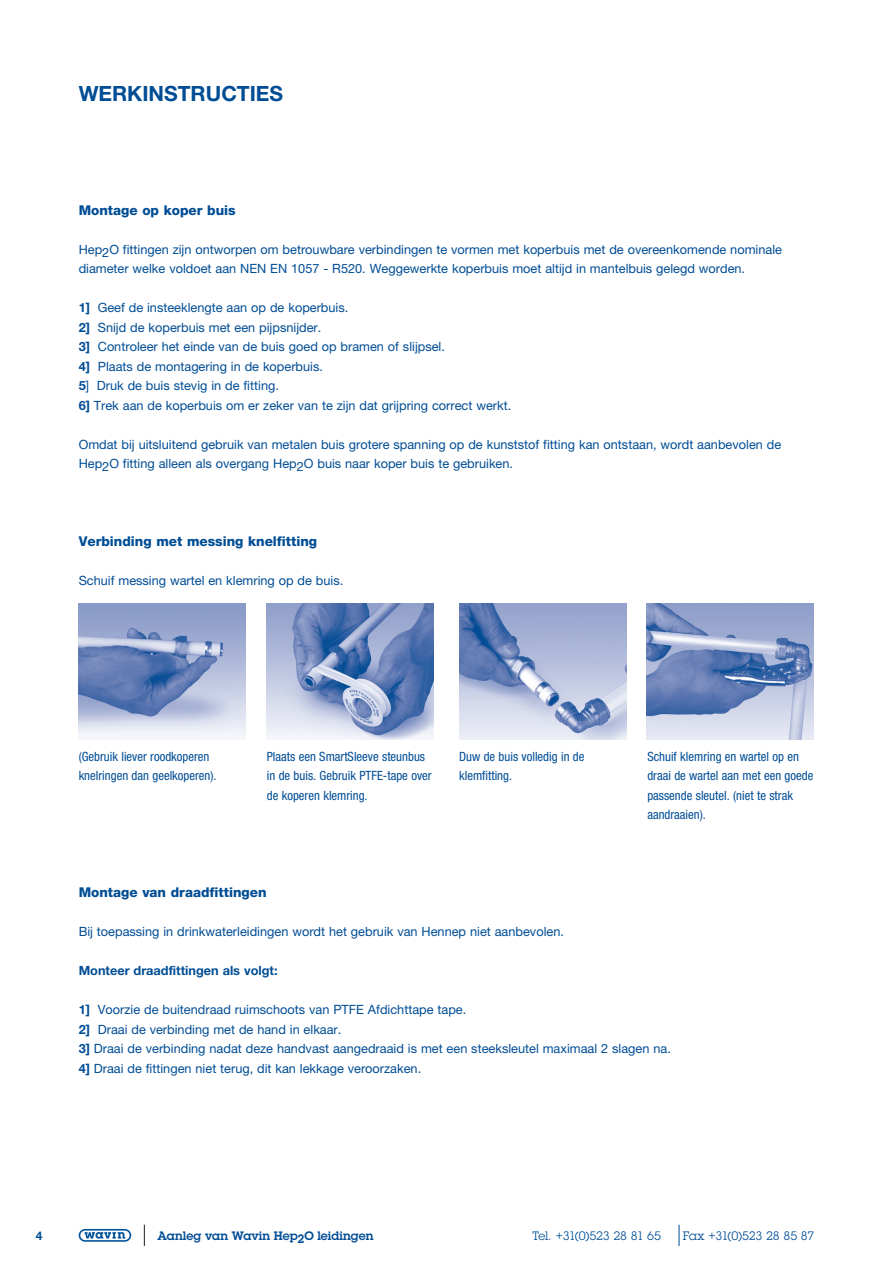
<style>
.page{position:relative;width:893px;height:1263px;background:#fff}
.page>*{position:absolute;margin:0;border:0;box-sizing:border-box;transform-origin:0 0}
.t1{font:700 21px "Helvetica Neue";color:#014d95}
.Nieuw_hoofdstuk{font:800 13.5px "Helvetica Neue";color:#014d95}
.Normaal{font:12.75px/19.5px "Helvetica Neue";color:#014d95}
.Normaal-2{font:condensed 12.75px/19.5px "Helvetica Neue";color:#014d95}
.Normaal-3{font:700 12.75px "Helvetica Neue";color:#014d95}
.t2{font:12px "Lubalin Graph Std";letter-spacing:-.02em;color:#014d95}
.t3{font:600 12px "Lubalin Graph Std";letter-spacing:.005em;color:#014d95}
.t4{font:700 12px "Helvetica Neue";color:#014d95}
.s1{font-weight:700}
</style>
<div class="page">
<div style="left:79px;top:1229px;width:52px;height:13px;border:2px solid #01529b;border-radius:6px"></div>
<svg style="left:85px;top:1232px;width:40px;height:7px"></svg>
<svg style="left:144px;top:1225px;width:1px;height:21px"></svg>
<svg style="left:679px;top:1225px;width:1px;height:21px"></svg>
<img style="left:79px;top:603px;width:167px;height:135px">
<img style="left:266px;top:603px;width:167px;height:137px">
<img style="left:460px;top:603px;width:167px;height:137px">
<img style="left:647px;top:603px;width:167px;height:137px">
<h1 class="t1" style="left:79px;top:81px;width:206px">WERKINSTRUCTIES</h1>
<p class="Nieuw_hoofdstuk" style="left:79px;top:202px;width:159px">Montage op koper buis</p>
<p class="Normaal" style="left:79px;top:239px;width:705px">Hep2O fittingen zijn ontworpen om betrouwbare verbindingen te vormen met koperbuis met de overeenkomende nominale diameter welke voldoet aan NEN EN 1057 - R520. Weggewerkte koperbuis moet altijd in mantelbuis gelegd worden.</p>
<p class="Normaal" style="left:79px;top:298px;width:271px"><span class="s1">1]</span> Geef de insteeklengte aan op de koperbuis.</p>
<p class="Normaal" style="left:79px;top:317px;width:244px"><span class="s1">2]</span> Snijd de koperbuis met een pijpsnijder.</p>
<p class="Normaal" style="left:79px;top:337px;width:368px"><span class="s1">3]</span> Controleer het einde van de buis goed op bramen of slijpsel.</p>
<p class="Normaal" style="left:79px;top:356px;width:246px"><span class="s1">4]</span> Plaats de montagering in de koperbuis.</p>
<p class="Normaal" style="left:79px;top:376px;width:202px"><span class="s1">5</span>] Druk de buis stevig in de fitting.</p>
<p class="Normaal" style="left:79px;top:395px;width:434px"><span class="s1">6]</span> Trek aan de koperbuis om er zeker van te zijn dat grijpring correct werkt.</p>
<p class="Normaal" style="left:79px;top:434px;width:704px">Omdat bij uitsluitend gebruik van metalen buis grotere spanning op de kunststof fitting kan ontstaan, wordt aanbevolen de<br>Hep2O fitting alleen als overgang Hep2O buis naar koper buis te gebruiken.</p>
<p class="Nieuw_hoofdstuk" style="left:79px;top:533px;width:240px">Verbinding met messing knelfitting</p>
<p class="Normaal" style="left:79px;top:571px;width:266px">Schuif messing wartel en klemring op de buis.</p>
<p class="Normaal-2" style="left:79px;top:746px;width:139px">(Gebruik liever roodkoperen knelringen dan geelkoperen).</p>
<p class="Normaal-2" style="left:267px;top:746px;width:166px">Plaats een SmartSleeve steunbus in de buis. Gebruik PTFE-tape over de koperen klemring.</p>
<p class="Normaal-2" style="left:459px;top:746px;width:127px">Duw de buis volledig in de klemfitting.</p>
<p class="Normaal-2" style="left:647px;top:746px;width:168px">Schuif klemring en wartel op en draai de wartel aan met een goede passende sleutel. (niet te strak aandraaien).</p>
<p class="Nieuw_hoofdstuk" style="left:79px;top:884px;width:189px">Montage van draadfittingen</p>
<p class="Normaal" style="left:79px;top:922px;width:487px">Bij toepassing in drinkwaterleidingen wordt het gebruik van Hennep niet aanbevolen.</p>
<p class="Normaal-3" style="left:79px;top:963px;width:200px">Monteer draadfittingen als volgt:</p>
<p class="Normaal" style="left:79px;top:1000px;width:389px"><span class="s1">1]</span> Voorzie de buitendraad ruimschoots van PTFE Afdichttape tape.</p>
<p class="Normaal" style="left:79px;top:1019px;width:264px"><span class="s1">2]</span> Draai de verbinding met de hand in elkaar.</p>
<p class="Normaal" style="left:79px;top:1039px;width:594px"><span class="s1">3]</span> Draai de verbinding nadat deze handvast aangedraaid is met een steeksleutel maximaal 2 slagen na.</p>
<p class="Normaal" style="left:79px;top:1058px;width:344px"><span class="s1">4]</span> Draai de fittingen niet terug, dit kan lekkage veroorzaken.</p>
<p class="t4" style="left:36px;top:1228px;width:8px">4</p>
<p class="t3" style="left:157px;top:1227px;width:217px">Aanleg van Wavin Hep2O leidingen</p>
<p class="t2" style="left:532px;top:1228px;width:130px">Tel. +31(0)523 28 81 65</p>
<p class="t2" style="left:683px;top:1228px;width:133px">Fax +31(0)523 28 85 87</p>
</div>
